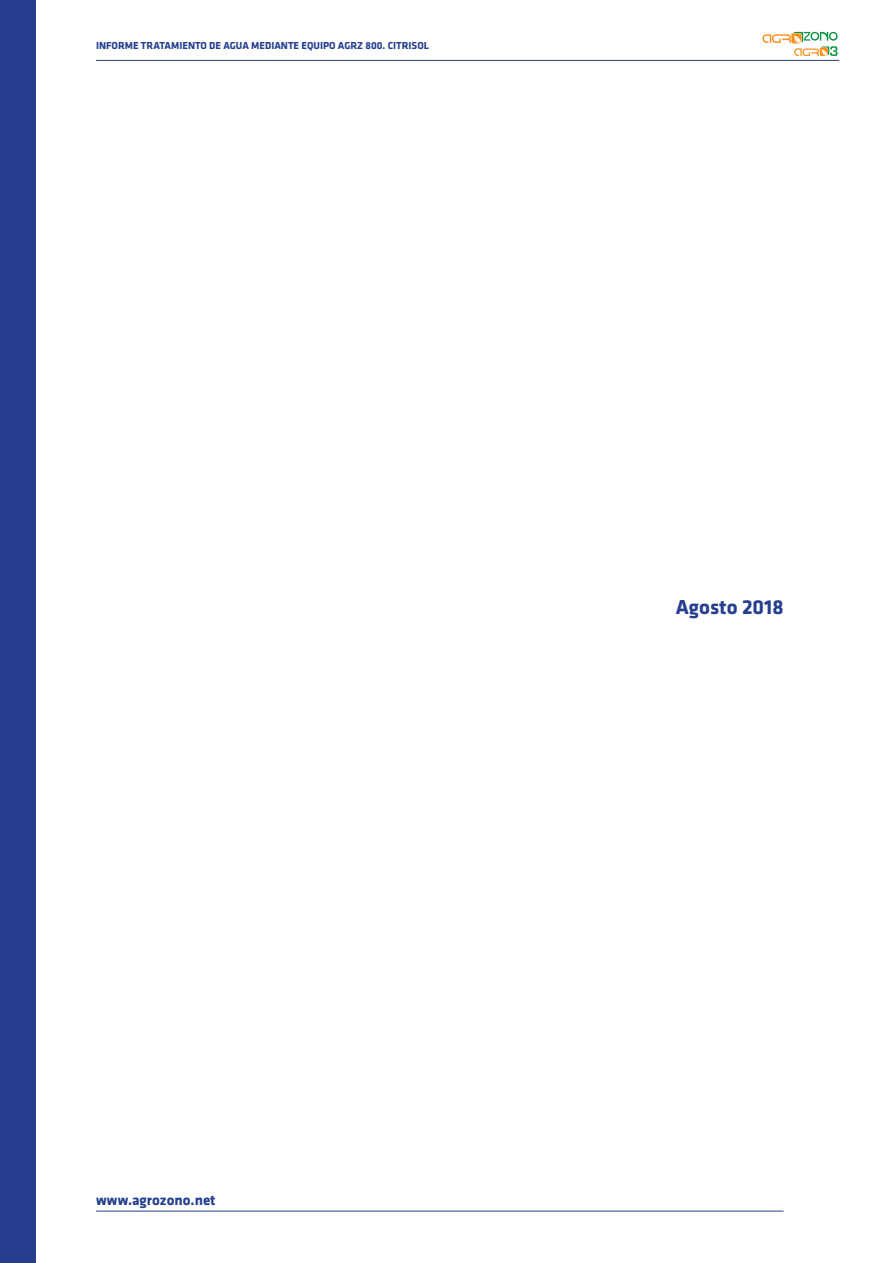
<style>
.page{position:relative;width:893px;height:1263px;background:#fff}
.page>*{position:absolute;margin:0;border:0;box-sizing:border-box;transform-origin:0 0}
.t1{font:700 21px "Klavika";color:#253f8e}
.t2{font:700 15px "Klavika";color:#253f8e}
.t3{font:700 10.5px "Klavika";color:#253f8e}
</style>
<div class="page">
<hr style="left:96px;top:60px;width:743px;height:1px;background:#253f8e">
<hr style="left:96px;top:1211px;width:688px;height:1px;background:#253f8e">
<svg style="left:763px;top:32px;width:75px;height:24px"></svg>
<div style="left:0;top:0;width:35px;height:1263px;background:#253f8e"></div>
<p class="t3" style="left:96px;top:40px;width:334px">INFORME TRATAMIENTO DE AGUA MEDIANTE EQUIPO AGRZ 800. CITRISOL</p>
<h2 class="t2" style="left:96px;top:1192px;width:121px">www.agrozono.net</h2>
<h1 class="t1" style="left:676px;top:596px;width:109px">Agosto 2018</h1>
</div>
